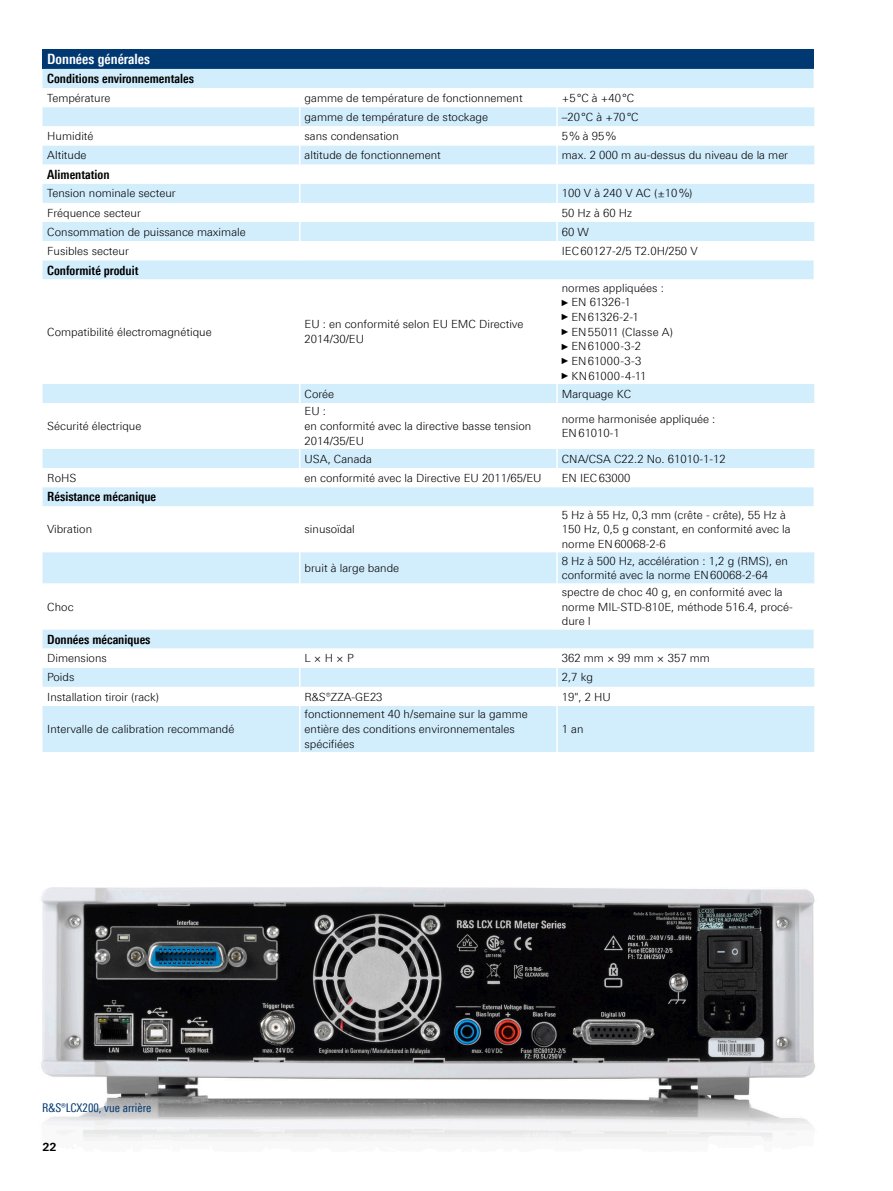
<style>
.page{position:relative;width:893px;height:1191px;background:#fff}
.page>*{position:absolute;margin:0;border:0;box-sizing:border-box;transform-origin:0 0}
.Tabellenueberschrift{font:700 14.25px "Linotype Univers 620 Cn";color:#fff}
.Tabellefett{font:700 12.75px "Linotype Univers 620 Cn";color:#000}
.Bildunterschrift{font:12px "Linotype Univers 420 Cn";color:#003872}
.Tabelletext{font:300 11.25px/14.7px "Linotype Univers 330";color:#000}
.Tabelletext-2{font:300 11.25px "Linotype Univers 330";letter-spacing:.02em;color:#000}
.Tabelletext-3{font:300 11.25px "Linotype Univers 330";letter-spacing:.025em;color:#000}
.t1{font:700 11.25px "Linotype Univers 630";color:#000}
.s1{font-family:"Arial Narrow";font-weight:400;font-size:9px}
</style>
<div class="page">
<img style="left:41px;top:887px;width:774px;height:254px">
<div style="left:43px;top:50px;width:771px;height:19px;background:#003872"></div>
<div style="left:43px;top:69px;width:771px;height:683px;background:#d2edfc"></div>
<svg style="left:43px;top:88px;width:771px;height:618px"></svg>
<svg style="left:299px;top:88px;width:2px;height:57px"></svg>
<svg style="left:556px;top:88px;width:2px;height:57px"></svg>
<hr style="left:299px;top:145px;width:2px;height:20px;background:#fff">
<hr style="left:556px;top:145px;width:2px;height:20px;background:#fff">
<svg style="left:299px;top:184px;width:2px;height:76px"></svg>
<svg style="left:556px;top:184px;width:2px;height:76px"></svg>
<hr style="left:299px;top:279px;width:2px;height:105px;background:#fff">
<hr style="left:556px;top:279px;width:2px;height:105px;background:#fff">
<svg style="left:299px;top:384px;width:2px;height:19px"></svg>
<svg style="left:556px;top:384px;width:2px;height:19px"></svg>
<hr style="left:299px;top:403px;width:2px;height:46px;background:#fff">
<hr style="left:556px;top:403px;width:2px;height:46px;background:#fff">
<svg style="left:299px;top:449px;width:2px;height:38px"></svg>
<svg style="left:556px;top:449px;width:2px;height:38px"></svg>
<hr style="left:299px;top:506px;width:2px;height:46px;background:#fff">
<hr style="left:556px;top:506px;width:2px;height:46px;background:#fff">
<hr style="left:299px;top:552px;width:2px;height:31px;background:#fff">
<hr style="left:556px;top:552px;width:2px;height:31px;background:#fff">
<hr style="left:299px;top:583px;width:2px;height:46px;background:#fff">
<hr style="left:556px;top:583px;width:2px;height:46px;background:#fff">
<svg style="left:299px;top:648px;width:2px;height:19px"></svg>
<svg style="left:556px;top:648px;width:2px;height:19px"></svg>
<hr style="left:299px;top:667px;width:2px;height:20px;background:#fff">
<hr style="left:556px;top:667px;width:2px;height:20px;background:#fff">
<svg style="left:299px;top:687px;width:2px;height:19px"></svg>
<svg style="left:556px;top:687px;width:2px;height:19px"></svg>
<hr style="left:299px;top:706px;width:2px;height:46px;background:#fff">
<hr style="left:556px;top:706px;width:2px;height:46px;background:#fff">
<p class="Tabellenueberschrift" style="left:47px;top:51px;width:104px">Données générales</p>
<p class="Tabellefett" style="left:47px;top:71px;width:148px">Conditions environnementales</p>
<p class="Tabelletext" style="left:47px;top:90px;width:65px">Température</p>
<p class="Tabelletext" style="left:305px;top:90px;width:220px">gamme de température de fonctionnement</p>
<p class="Tabelletext" style="left:562px;top:90px;width:74px">+5°C à +40°C</p>
<p class="Tabelletext" style="left:305px;top:109px;width:185px">gamme de température de stockage</p>
<p class="Tabelletext" style="left:562px;top:109px;width:78px">–20°C à +70°C</p>
<p class="Tabelletext" style="left:47px;top:128px;width:48px">Humidité</p>
<p class="Tabelletext" style="left:305px;top:128px;width:96px">sans condensation</p>
<p class="Tabelletext" style="left:562px;top:128px;width:56px">5% à 95%</p>
<p class="Tabelletext" style="left:47px;top:148px;width:41px">Altitude</p>
<p class="Tabelletext" style="left:305px;top:148px;width:138px">altitude de fonctionnement</p>
<p class="Tabelletext" style="left:562px;top:148px;width:228px">max. 2 000 m au-dessus du niveau de la mer</p>
<p class="Tabellefett" style="left:47px;top:167px;width:64px">Alimentation</p>
<p class="Tabelletext" style="left:47px;top:186px;width:130px">Tension nominale secteur</p>
<p class="Tabelletext" style="left:562px;top:186px;width:132px">100 V à 240 V AC (±10%)</p>
<p class="Tabelletext" style="left:47px;top:205px;width:95px">Fréquence secteur</p>
<p class="Tabelletext" style="left:562px;top:205px;width:72px">50 Hz à 60 Hz</p>
<p class="Tabelletext" style="left:47px;top:224px;width:200px">Consommation de puissance maximale</p>
<p class="Tabelletext" style="left:562px;top:224px;width:29px">60 W</p>
<p class="Tabelletext" style="left:47px;top:243px;width:83px">Fusibles secteur</p>
<p class="Tabelletext" style="left:562px;top:243px;width:137px">IEC60127-2/5 T2.0H/250 V</p>
<p class="Tabellefett" style="left:47px;top:262px;width:93px">Conformité produit</p>
<p class="Tabelletext" style="left:47px;top:324px;width:166px">Compatibilité électromagnétique</p>
<p class="Tabelletext" style="left:305px;top:317px;width:221px">EU : en conformité selon EU EMC Directive<br>2014/30/EU</p>
<p class="Tabelletext" style="left:562px;top:280px;width:104px">normes appliquées :</p>
<p class="Tabelletext" style="left:562px;top:295px;width:70px"><span class="s1">►</span>EN 61326-1</p>
<p class="Tabelletext" style="left:562px;top:310px;width:78px"><span class="s1">►</span>EN61326-2-1</p>
<p class="Tabelletext" style="left:562px;top:324px;width:113px"><span class="s1">►</span>EN55011 (Classe A)</p>
<p class="Tabelletext-2" style="left:562px;top:340px;width:81px"><span class="s1">►</span>EN61000-3-2</p>
<p class="Tabelletext-2" style="left:562px;top:354px;width:81px"><span class="s1">►</span>EN61000-3-3</p>
<p class="Tabelletext-3" style="left:562px;top:369px;width:86px"><span class="s1">►</span>KN61000-4-11</p>
<p class="Tabelletext" style="left:47px;top:418px;width:96px">Sécurité électrique</p>
<p class="Tabelletext" style="left:305px;top:386px;width:31px">Corée</p>
<p class="Tabelletext" style="left:562px;top:386px;width:71px">Marquage KC</p>
<p class="Tabelletext" style="left:305px;top:404px;width:23px">EU :</p>
<p class="Tabelletext" style="left:305px;top:418px;width:228px">en conformité avec la directive basse tension<br>2014/35/EU</p>
<p class="Tabelletext" style="left:562px;top:411px;width:155px">norme harmonisée appliquée :</p>
<p class="Tabelletext" style="left:562px;top:426px;width:60px">EN61010-1</p>
<p class="Tabelletext" style="left:305px;top:451px;width:69px">USA, Canada</p>
<p class="Tabelletext" style="left:562px;top:451px;width:165px">CNA/CSA C22.2 No. 61010-1-12</p>
<p class="Tabelletext" style="left:47px;top:470px;width:31px">RoHS</p>
<p class="Tabelletext" style="left:305px;top:470px;width:238px">en conformité avec la Directive EU 2011/65/EU</p>
<p class="Tabelletext" style="left:562px;top:470px;width:70px">EN IEC63000</p>
<p class="Tabellefett" style="left:47px;top:489px;width:110px">Résistance mécanique</p>
<p class="Tabelletext" style="left:47px;top:522px;width:46px">Vibration</p>
<p class="Tabelletext" style="left:305px;top:522px;width:52px">sinusoïdal</p>
<p class="Tabelletext" style="left:562px;top:507px;width:230px">5 Hz à 55 Hz, 0,3 mm (crête - crête), 55 Hz à<br>150 Hz, 0,5 g constant, en conformité avec la norme EN60068-2-6</p>
<p class="Tabelletext" style="left:47px;top:599px;width:28px">Choc</p>
<p class="Tabelletext" style="left:305px;top:560px;width:96px">bruit à large bande</p>
<p class="Tabelletext" style="left:562px;top:553px;width:227px">8 Hz à 500 Hz, accélération : 1,2 g (RMS), en conformité avec la norme EN60068-2-64</p>
<p class="Tabelletext" style="left:562px;top:584px;width:232px">spectre de choc 40 g, en conformité avec la norme MIL-STD-810E, méthode 516.4, procé&shy;dure I</p>
<p class="Tabellefett" style="left:47px;top:631px;width:105px">Données mécaniques</p>
<p class="Tabelletext" style="left:47px;top:651px;width:61px">Dimensions</p>
<p class="Tabelletext" style="left:305px;top:651px;width:51px">L × H × P</p>
<p class="Tabelletext" style="left:562px;top:651px;width:150px">362 mm × 99 mm × 357 mm</p>
<p class="Tabelletext" style="left:47px;top:670px;width:29px">Poids</p>
<p class="Tabelletext" style="left:562px;top:670px;width:33px">2,7 kg</p>
<p class="Tabelletext" style="left:47px;top:689px;width:113px">Installation tiroir (rack)</p>
<p class="Tabelletext" style="left:305px;top:689px;width:80px">R&amp;S®ZZA-GE23</p>
<p class="Tabelletext" style="left:562px;top:689px;width:51px">19", 2 HU</p>
<p class="Tabelletext" style="left:47px;top:721px;width:189px">Intervalle de calibration recommandé</p>
<p class="Tabelletext" style="left:305px;top:707px;width:225px">fonctionnement 40 h/semaine sur la gamme entière des conditions environnementales spécifiées</p>
<p class="Tabelletext" style="left:562px;top:721px;width:23px">1 an</p>
<p class="Bildunterschrift" style="left:42px;top:1101px;width:111px">R&amp;S®LCX200, vue arrière</p>
<p class="t1" style="left:43px;top:1139px;width:16px">22</p>
</div>
